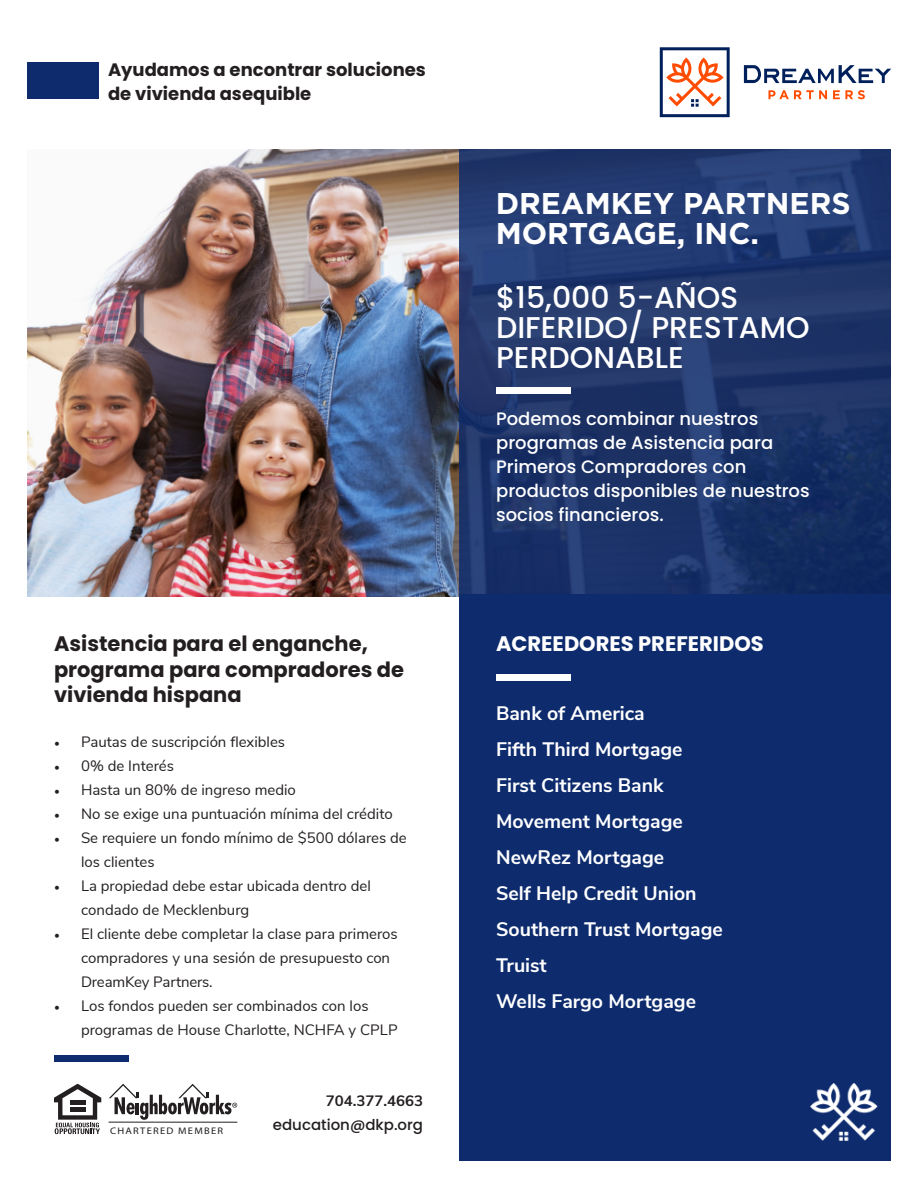
<style>
.page{position:relative;width:918px;height:1188px;background:#fff}
.page>*{position:absolute;margin:0;border:0;box-sizing:border-box;transform-origin:0 0}
.t1{font:500 30px/30px "Poppins";color:#fff}
.t2{font:700 30px/30px "Gotham";color:#fff}
.t3{font:700 21px/25.5px "Poppins";color:#231f20}
.t4{font:700 21px "Poppins";color:#fff}
.t5{font:700 19.5px "Nunito Sans";color:#fff}
.t6{font:500 18px/24px "Poppins";color:#fff}
.t7{font:700 18px/24px "Poppins";color:#231f20}
.t8{font:15px/24px "Nunito Sans";color:#231f20}
.t9{font:500 15px "Poppins";color:#231f20}
.t10{font:700 15px "Nunito Sans";color:#231f20}
.t11{font:600 9.6px "Stone Sans";letter-spacing:.12em;color:#231f20;scale:1.1 1}
.s1{font-family:"Minion Pro"}
</style>
<div class="page">
<img style="left:27px;top:149px;width:432px;height:447px">
<div style="left:27px;top:63px;width:71px;height:36px;background:#0d2b6d"></div>
<svg style="left:459px;top:149px;width:432px;height:445px;background:#1f366b"></svg>
<div style="left:459px;top:594px;width:432px;height:567px;background:#0d2b6d"></div>
<div style="left:54px;top:1055px;width:74px;height:7px;background:#0d2b6d"></div>
<svg style="left:54px;top:1084px;width:47px;height:50px"></svg>
<hr style="left:70px;top:1101px;width:16px;height:4px;background:#231f20">
<div style="left:70px;top:1107px;width:16px;height:5px;background:#231f20"></div>
<svg style="left:109px;top:1084px;width:128px;height:36px"></svg>
<hr style="left:109px;top:1122px;width:128px;height:1px;background:#231f20">
<svg style="left:660px;top:47px;width:70px;height:70px"></svg>
<svg style="left:744px;top:65px;width:147px;height:18px"></svg>
<svg style="left:768px;top:90px;width:59px;height:9px"></svg>
<svg style="left:833px;top:90px;width:32px;height:9px"></svg>
<div style="left:496px;top:387px;width:74px;height:7px;background:#fff"></div>
<div style="left:496px;top:674px;width:74px;height:6px;background:#fff"></div>
<img style="left:811px;top:1084px;width:67px;height:56px">
<p class="t7" style="left:108px;top:58px;width:319px">Ayudamos a encontrar soluciones de vivienda asequible</p>
<p class="t2" style="left:496px;top:188px;width:356px">DREAMKEY PARTNERS<br>MORTGAGE, INC.</p>
<p class="t1" style="left:496px;top:283px;width:315px">$15,000 5-AÑOS<br>DIFERIDO/ PRESTAMO<br>PERDONABLE</p>
<p class="t6" style="left:496px;top:406px;width:315px">Podemos combinar nuestros programas de Asistencia para<br>Primeros Compradores con productos disponibles de nuestros socios financieros.</p>
<p class="t3" style="left:54px;top:631px;width:352px">Asistencia para el enganche, programa para compradores de vivienda hispana</p>
<p class="t4" style="left:496px;top:632px;width:269px">ACREEDORES PREFERIDOS</p>
<p class="t5" style="left:496px;top:699px;width:150px">Bank of America</p>
<p class="t5" style="left:496px;top:735px;width:188px">Fifth Third Mortgage</p>
<p class="t5" style="left:496px;top:771px;width:169px">First Citizens Bank</p>
<p class="t5" style="left:496px;top:807px;width:188px">Movement Mortgage</p>
<p class="t5" style="left:496px;top:843px;width:170px">NewRez Mortgage</p>
<p class="t5" style="left:496px;top:879px;width:202px">Self Help Credit Union</p>
<p class="t5" style="left:496px;top:915px;width:228px">Southern Trust Mortgage</p>
<p class="t5" style="left:496px;top:951px;width:52px">Truist</p>
<p class="t5" style="left:496px;top:987px;width:201px">Wells Fargo Mortgage</p>
<p class="t8" style="left:54px;top:729px;width:233px"><span class="s1">•</span> Pautas de suscripción flexibles</p>
<p class="t8" style="left:54px;top:753px;width:121px"><span class="s1">•</span> 0% de Interés</p>
<p class="t8" style="left:54px;top:777px;width:243px"><span class="s1">•</span> Hasta un 80% de ingreso medio</p>
<p class="t8" style="left:54px;top:801px;width:340px"><span class="s1">•</span> No se exige una puntuación mínima del crédito</p>
<p class="t8" style="left:81px;top:825px;width:327px;text-indent:-27px"><span class="s1">•</span> Se requiere un fondo mínimo de $500 dólares de los clientes</p>
<p class="t8" style="left:81px;top:873px;width:291px;text-indent:-27px"><span class="s1">•</span> La propiedad debe estar ubicada dentro del condado de Mecklenburg</p>
<p class="t8" style="left:81px;top:921px;width:318px;text-indent:-27px"><span class="s1">•</span> El cliente debe completar la clase para primeros compradores y una sesión de presupuesto con<br>DreamKey Partners.</p>
<p class="t8" style="left:81px;top:993px;width:318px;text-indent:-27px"><span class="s1">•</span> Los fondos pueden ser combinados con los programas de House Charlotte, NCHFA y CPLP</p>
<p class="t11" style="left:110px;top:1125px;width:104px">CHARTERED MEMBER</p>
<p class="t10" style="left:326px;top:1089px;width:99px">704.377.4663</p>
<p class="t9" style="left:273px;top:1116px;width:152px">education@dkp.org</p>
</div>
